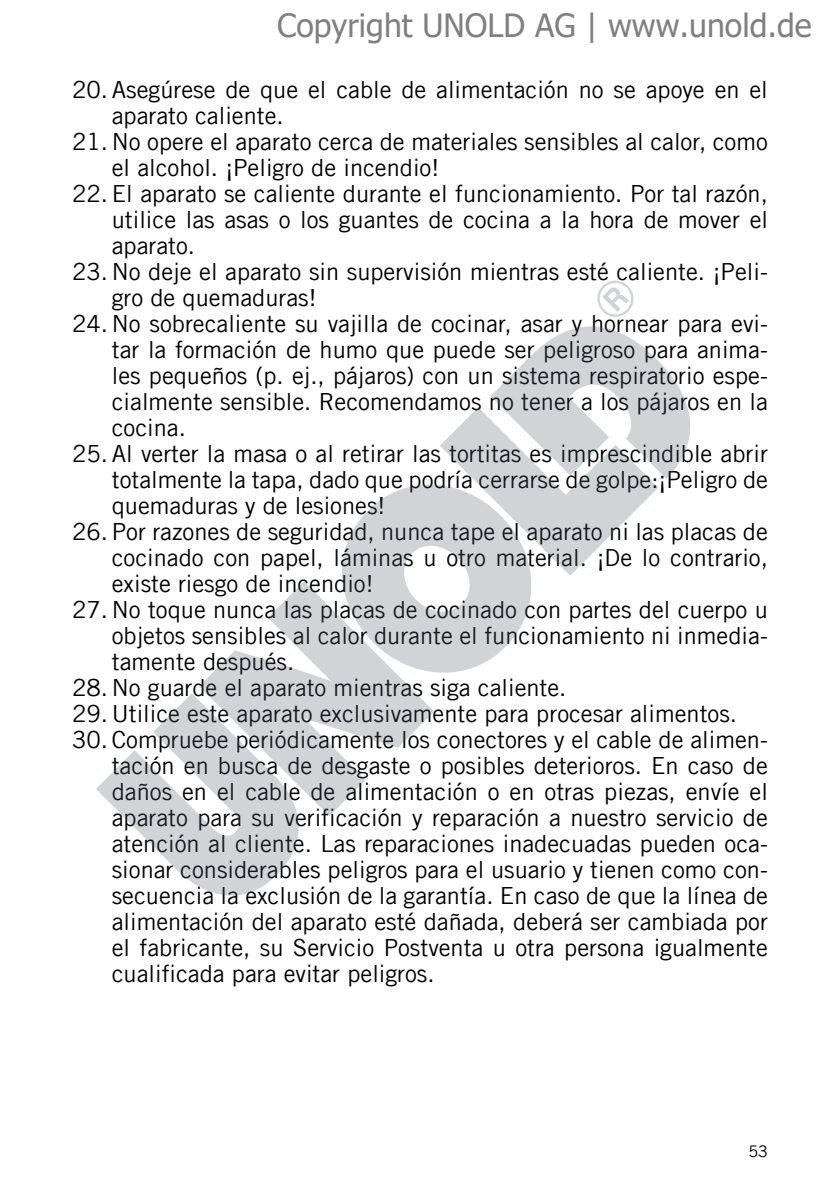
<style>
.page{position:relative;width:840px;height:1191px;background:#fff}
.page>*{position:absolute;margin:0;border:0;box-sizing:border-box;transform-origin:0 0}
.t1{font:32px "Tahoma";color:#808080}
.t2{font:23.6px/26px "Trade Gothic LT Com";color:#000;text-align:justify}
.t3{font:16px "Trade Gothic LT Com";color:#000}
</style>
<div class="page">
<svg style="left:530px;top:326px;width:161px;height:153px;fill:#d0d4d5"></svg>
<svg style="left:440px;top:357px;width:218px;height:219px;fill:#d0d4d5"></svg>
<svg style="left:342px;top:447px;width:226px;height:226px;fill:#d0d4d5"></svg>
<svg style="left:199px;top:581px;width:235px;height:235px;fill:#d0d4d5"></svg>
<svg style="left:96px;top:690px;width:231px;height:206px;fill:#d0d4d5"></svg>
<svg style="left:597px;top:280px;width:37px;height:37px"></svg>
<h1 class="t1" style="left:277px;top:4px;width:535px">Copyright UNOLD AG | www.unold.de</h1>
<p class="t2" style="left:112px;top:76px;width:657px;text-indent:-40px">20. Asegúrese de que el cable de alimentación no se apoye en el aparato caliente.</p>
<p class="t2" style="left:112px;top:128px;width:657px;text-indent:-40px">21. No opere el aparato cerca de materiales sensibles al calor, como el alcohol. ¡Peligro de incendio!</p>
<p class="t2" style="left:112px;top:180px;width:657px;text-indent:-40px">22. El aparato se caliente durante el funcionamiento. Por tal razón, utilice las asas o los guantes de cocina a la hora de mover el aparato.</p>
<p class="t2" style="left:112px;top:258px;width:657px;text-indent:-40px">23. No deje el aparato sin supervisión mientras esté caliente. ¡Peli&shy;gro de quemaduras!</p>
<p class="t2" style="left:112px;top:310px;width:657px;text-indent:-40px">24. No sobrecaliente su vajilla de cocinar, asar y hornear para evi&shy;tar la formación de humo que puede ser peligroso para anima&shy;les pequeños (p. ej., pájaros) con un sistema respiratorio espe&shy;cialmente sensible. Recomendamos no tener a los pájaros en la cocina.</p>
<p class="t2" style="left:112px;top:440px;width:657px;text-indent:-40px">25. Al verter la masa o al retirar las tortitas es imprescindible abrir totalmente la tapa, dado que podría cerrarse de golpe:¡Peligro de quemaduras y de lesiones!</p>
<p class="t2" style="left:112px;top:518px;width:657px;text-indent:-40px">26. Por razones de seguridad, nunca tape el aparato ni las placas de cocinado con papel, láminas u otro material. ¡De lo contrario, existe riesgo de incendio!</p>
<p class="t2" style="left:112px;top:596px;width:657px;text-indent:-40px">27. No toque nunca las placas de cocinado con partes del cuerpo u objetos sensibles al calor durante el funcionamiento ni inmedia&shy;tamente después.</p>
<p class="t2" style="left:72px;top:674px;width:495px">28. No guarde el aparato mientras siga caliente.</p>
<p class="t2" style="left:72px;top:700px;width:666px">29. Utilice este aparato exclusivamente para procesar alimentos.</p>
<p class="t2" style="left:112px;top:726px;width:657px;text-indent:-40px">30. Compruebe periódicamente los conectores y el cable de alimen&shy;tación en busca de desgaste o posibles deterioros. En caso de daños en el cable de alimentación o en otras piezas, envíe el aparato para su verificación y reparación a nuestro servicio de atención al cliente. Las reparaciones inadecuadas pueden oca&shy;sionar considerables peligros para el usuario y tienen como con&shy;secuencia la exclusión de la garantía. En caso de que la línea de alimentación del aparato esté dañada, deberá ser cambiada por el fabricante, su Servicio Postventa u otra persona igualmente cualificada para evitar peligros.</p>
<p class="t3" style="left:748px;top:1141px;width:21px">53</p>
</div>
